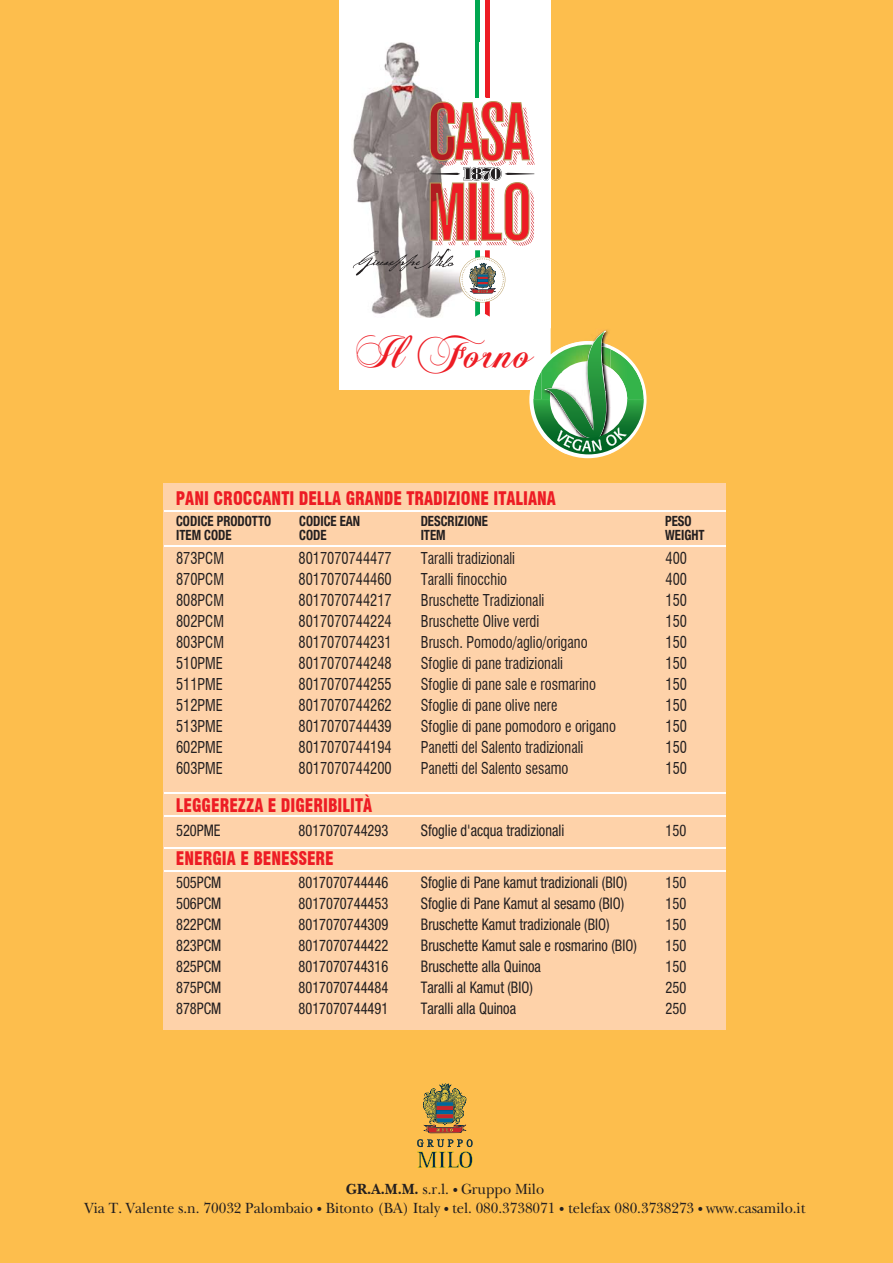
<style>
.page{position:relative;width:893px;height:1263px;background:#fdbe4d}
.page>*{position:absolute;margin:0;border:0;box-sizing:border-box;transform-origin:0 0}
.t1{font:47.25px "Chopin Script";color:#ed1c24}
.t2{font:900 condensed 18.3px "Swiss 721 BT";color:#ed1c24;scale:.9 1}
.t3{font:condensed 16.05px "Swiss 721 BT";color:#231f20;scale:.9 1}
.t4{font:condensed 16.05px "Helvetica Neue LT Std";color:#231f20;scale:.9 1}
.t5{font:15.45px/18.5px "New Baskerville";color:#231f20;text-align:center;scale:.95 1}
.t6{font:700 condensed 14.1px/14.2px "Helvetica Neue LT Std";color:#231f20;scale:.9 1}
.s1{font-weight:700}
.s2{font-size:12px}
</style>
<div class="page">
<svg style="left:417px;top:1139px;width:56px;height:29px"></svg>
<svg style="left:423px;top:1083px;width:43px;height:50px"></svg>
<div style="left:339px;top:0;width:211px;height:390px;background:#fff"></div>
<div style="left:475px;top:0;width:5px;height:97px;background:#00a650"></div>
<div style="left:485px;top:0;width:5px;height:97px;background:#ed1c24"></div>
<img style="left:352px;top:42px;width:134px;height:276px">
<img style="left:475px;top:42px;width:11px;height:55px">
<svg style="left:353px;top:101px;width:182px;height:216px"></svg>
<div style="left:164px;top:483px;width:562px;height:546px;background:#fed2a9"></div>
<hr style="left:165px;top:545px;width:561px;height:1px;background:#fff">
<hr style="left:165px;top:510px;width:561px;height:2px;background:#fff">
<hr style="left:165px;top:816px;width:561px;height:1px;background:#fff">
<hr style="left:165px;top:792px;width:561px;height:2px;background:#fff">
<hr style="left:165px;top:847px;width:561px;height:1px;background:#fff">
<hr style="left:165px;top:870px;width:561px;height:2px;background:#fff">
<svg style="left:533px;top:331px;width:111px;height:123px"></svg>
<h1 class="t1" style="left:356px;top:323px;width:178px">Il Forno</h1>
<p class="t2" style="left:176px;top:488px;width:424px">PANI CROCCANTI DELLA GRANDE TRADIZIONE ITALIANA</p>
<p class="t6" style="left:176px;top:514px;width:107px">CODICE PRODOTTO<br>ITEM CODE</p>
<p class="t6" style="left:299px;top:514px;width:69px">CODICE EAN<br>CODE</p>
<p class="t6" style="left:421px;top:514px;width:76px">DESCRIZIONE<br>ITEM</p>
<p class="t6" style="left:665px;top:514px;width:45px">PESO<br>WEIGHT</p>
<p class="t3" style="left:176px;top:549px;width:55px">873PCM</p>
<p class="t3" style="left:298px;top:549px;width:105px">8017070744477</p>
<p class="t3" style="left:421px;top:549px;width:106px">Taralli tradizionali</p>
<p class="t3" style="left:666px;top:549px;width:25px">400</p>
<p class="t3" style="left:176px;top:570px;width:55px">870PCM</p>
<p class="t3" style="left:298px;top:570px;width:105px">8017070744460</p>
<p class="t3" style="left:421px;top:570px;width:97px">Taralli finocchio</p>
<p class="t3" style="left:666px;top:570px;width:25px">400</p>
<p class="t3" style="left:176px;top:591px;width:55px">808PCM</p>
<p class="t3" style="left:298px;top:591px;width:105px">8017070744217</p>
<p class="t3" style="left:421px;top:591px;width:139px">Bruschette Tradizionali</p>
<p class="t3" style="left:666px;top:591px;width:25px">150</p>
<p class="t3" style="left:176px;top:612px;width:55px">802PCM</p>
<p class="t3" style="left:298px;top:612px;width:105px">8017070744224</p>
<p class="t3" style="left:421px;top:612px;width:133px">Bruschette Olive verdi</p>
<p class="t3" style="left:666px;top:612px;width:25px">150</p>
<p class="t3" style="left:176px;top:633px;width:55px">803PCM</p>
<p class="t3" style="left:298px;top:633px;width:105px">8017070744231</p>
<p class="t3" style="left:421px;top:633px;width:187px">Brusch. Pomodo/aglio/origano</p>
<p class="t3" style="left:666px;top:633px;width:25px">150</p>
<p class="t3" style="left:176px;top:654px;width:54px">510PME</p>
<p class="t3" style="left:298px;top:654px;width:105px">8017070744248</p>
<p class="t3" style="left:421px;top:654px;width:160px">Sfoglie di pane tradizionali</p>
<p class="t3" style="left:665px;top:654px;width:25px">150</p>
<p class="t3" style="left:176px;top:675px;width:54px">511PME</p>
<p class="t3" style="left:298px;top:675px;width:105px">8017070744255</p>
<p class="t3" style="left:421px;top:675px;width:196px">Sfoglie di pane sale e rosmarino</p>
<p class="t3" style="left:666px;top:675px;width:25px">150</p>
<p class="t3" style="left:176px;top:696px;width:54px">512PME</p>
<p class="t3" style="left:298px;top:696px;width:105px">8017070744262</p>
<p class="t3" style="left:421px;top:696px;width:153px">Sfoglie di pane olive nere</p>
<p class="t3" style="left:666px;top:696px;width:25px">150</p>
<p class="t3" style="left:176px;top:717px;width:54px">513PME</p>
<p class="t3" style="left:298px;top:717px;width:105px">8017070744439</p>
<p class="t3" style="left:421px;top:717px;width:218px">Sfoglie di pane pomodoro e origano</p>
<p class="t3" style="left:666px;top:717px;width:25px">150</p>
<p class="t3" style="left:176px;top:738px;width:54px">602PME</p>
<p class="t3" style="left:298px;top:738px;width:105px">8017070744194</p>
<p class="t3" style="left:421px;top:738px;width:182px">Panetti del Salento tradizionali</p>
<p class="t3" style="left:666px;top:738px;width:25px">150</p>
<p class="t3" style="left:176px;top:759px;width:54px">603PME</p>
<p class="t3" style="left:298px;top:759px;width:105px">8017070744200</p>
<p class="t3" style="left:421px;top:759px;width:166px">Panetti del Salento sesamo</p>
<p class="t3" style="left:666px;top:759px;width:25px">150</p>
<p class="t2" style="left:176px;top:794px;width:220px">LEGGEREZZA E DIGERIBILITÀ</p>
<p class="t4" style="left:176px;top:825px;width:51px">520PME</p>
<p class="t4" style="left:298px;top:825px;width:101px">8017070744293</p>
<p class="t4" style="left:421px;top:825px;width:161px">Sfoglie d'acqua tradizionali</p>
<p class="t4" style="left:666px;top:825px;width:25px">150</p>
<p class="t2" style="left:176px;top:848px;width:177px">ENERGIA E BENESSERE</p>
<p class="t4" style="left:176px;top:877px;width:52px">505PCM</p>
<p class="t4" style="left:298px;top:877px;width:101px">8017070744446</p>
<p class="t4" style="left:421px;top:877px;width:231px">Sfoglie di Pane kamut tradizionali (BIO)</p>
<p class="t4" style="left:666px;top:877px;width:25px">150</p>
<p class="t4" style="left:176px;top:898px;width:52px">506PCM</p>
<p class="t4" style="left:298px;top:898px;width:101px">8017070744453</p>
<p class="t4" style="left:421px;top:898px;width:227px">Sfoglie di Pane Kamut al sesamo (BIO)</p>
<p class="t4" style="left:666px;top:898px;width:25px">150</p>
<p class="t4" style="left:176px;top:919px;width:52px">822PCM</p>
<p class="t4" style="left:298px;top:919px;width:101px">8017070744309</p>
<p class="t4" style="left:421px;top:919px;width:211px">Bruschette Kamut tradizionale (BIO)</p>
<p class="t4" style="left:666px;top:919px;width:25px">150</p>
<p class="t4" style="left:176px;top:940px;width:52px">823PCM</p>
<p class="t4" style="left:298px;top:940px;width:101px">8017070744422</p>
<p class="t4" style="left:421px;top:940px;width:241px">Bruschette Kamut sale e rosmarino (BIO)</p>
<p class="t4" style="left:666px;top:940px;width:25px">150</p>
<p class="t4" style="left:176px;top:961px;width:52px">825PCM</p>
<p class="t4" style="left:298px;top:961px;width:101px">8017070744316</p>
<p class="t4" style="left:421px;top:961px;width:135px">Bruschette alla Quinoa</p>
<p class="t4" style="left:666px;top:961px;width:25px">150</p>
<p class="t4" style="left:176px;top:982px;width:52px">875PCM</p>
<p class="t4" style="left:298px;top:982px;width:101px">8017070744484</p>
<p class="t4" style="left:421px;top:982px;width:126px">Taralli al Kamut (BIO)</p>
<p class="t4" style="left:666px;top:982px;width:25px">250</p>
<p class="t4" style="left:176px;top:1003px;width:52px">878PCM</p>
<p class="t4" style="left:298px;top:1003px;width:101px">8017070744491</p>
<p class="t4" style="left:421px;top:1003px;width:107px">Taralli alla Quinoa</p>
<p class="t4" style="left:666px;top:1003px;width:25px">250</p>
<p class="t5" style="left:84px;top:1182px;width:760px"><span class="s1">GR.A.M.M.</span> s.r.l. <span class="s2">•</span> Gruppo Milo<br>Via T. Valente s.n. 70032 Palombaio <span class="s2">•</span> Bitonto (BA) Italy <span class="s2">•</span> tel. 080.3738071 <span class="s2">•</span> telefax 080.3738273 <span class="s2">•</span> www.casamilo.it</p>
</div>
